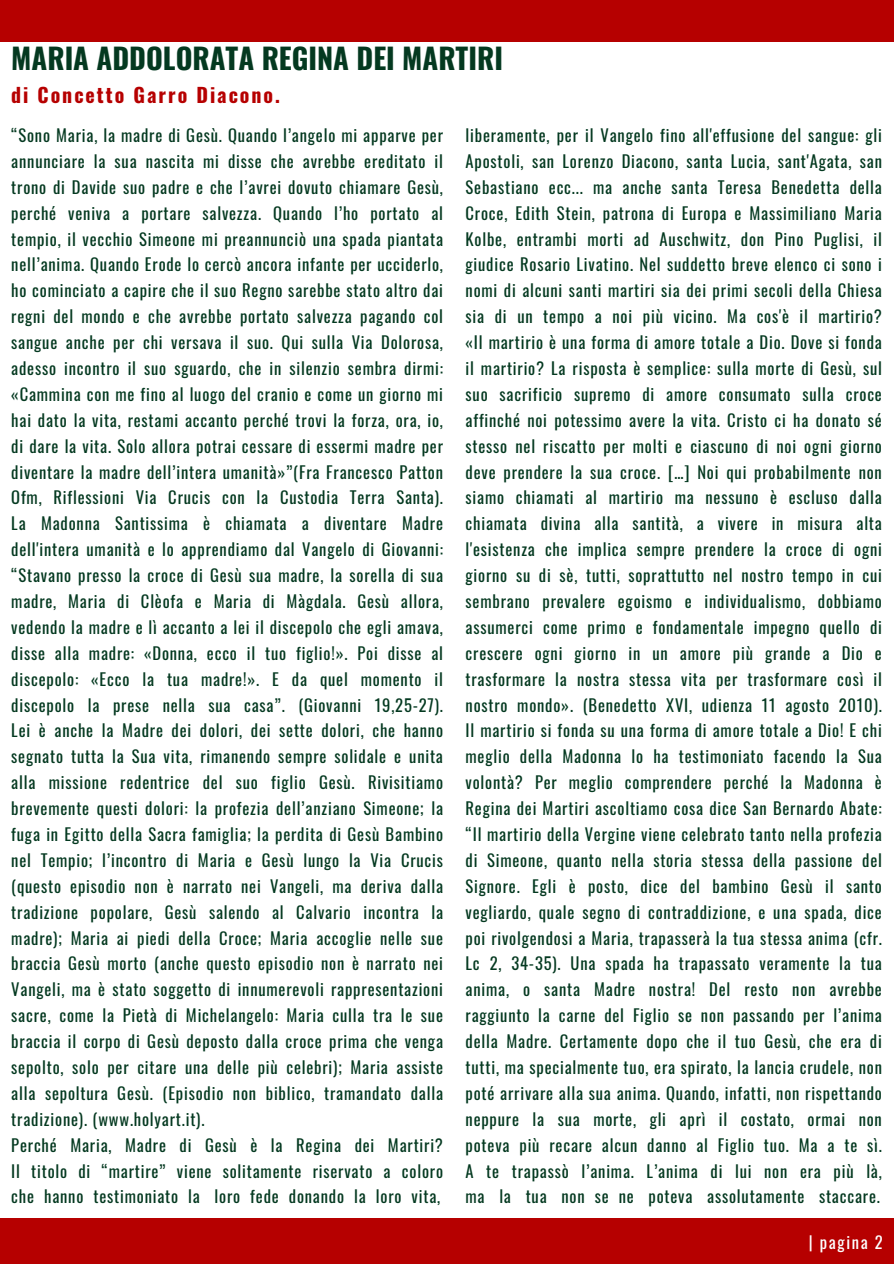
<style>
.page{position:relative;width:894px;height:1264px;background:#fff}
.page>*{position:absolute;margin:0;border:0;box-sizing:border-box;transform-origin:0 0}
.t1{font:700 28.8px "Oswald";color:#043920}
.t2{font:700 19.8px "Oswald";letter-spacing:.1em;color:#b60000}
.t3{font:16.5px/25.8px "Oswald";letter-spacing:.05em;color:#043920;text-align:justify}
.t4{font:16.5px "Oswald";letter-spacing:.1em;color:#fff}
</style>
<div class="page">
<div style="left:0;top:1218px;width:893px;height:45px;background:#b60000"></div>
<div style="left:0;top:0;width:893px;height:42px;background:#b60000"></div>
<h1 class="t1" style="left:11px;top:36px;width:493px">MARIA ADDOLORATA REGINA DEI MARTIRI</h1>
<h2 class="t2" style="left:11px;top:80px;width:270px">di Concetto Garro Diacono.</h2>
<p class="t3" style="left:11px;top:122px;width:433px">“Sono Maria, la madre di Gesù. Quando l’angelo mi apparve per annunciare la sua nascita mi disse che avrebbe ereditato il trono di Davide suo padre e che l’avrei dovuto chiamare Gesù, perché veniva a portare salvezza. Quando l’ho portato al tempio, il vecchio Simeone mi preannunciò una spada piantata nell’anima. Quando Erode lo cercò ancora infante per ucciderlo, ho cominciato a capire che il suo Regno sarebbe stato altro dai regni del mondo e che avrebbe portato salvezza pagando col sangue anche per chi versava il suo. Qui sulla Via Dolorosa, adesso incontro il suo sguardo, che in silenzio sembra dirmi: «Cammina con me fino al luogo del cranio e come un giorno mi hai dato la vita, restami accanto perché trovi la forza, ora, io, di dare la vita. Solo allora potrai cessare di essermi madre per diventare la madre dell’intera umanità»”(Fra Francesco Patton Ofm, Riflessioni Via Crucis con la Custodia Terra Santa).<br>La Madonna Santissima è chiamata a diventare Madre dell'intera umanità e lo apprendiamo dal Vangelo di Giovanni: “Stavano presso la croce di Gesù sua madre, la sorella di sua madre, Maria di Clèofa e Maria di Màgdala. Gesù allora, vedendo la madre e lì accanto a lei il discepolo che egli amava, disse alla madre: «Donna, ecco il tuo figlio!». Poi disse al discepolo: «Ecco la tua madre!». E da quel momento il discepolo la prese nella sua casa”. (Giovanni 19,25-27).<br>Lei è anche la Madre dei dolori, dei sette dolori, che hanno segnato tutta la Sua vita, rimanendo sempre solidale e unita alla missione redentrice del suo figlio Gesù. Rivisitiamo brevemente questi dolori: la profezia dell’anziano Simeone; la fuga in Egitto della Sacra famiglia; la perdita di Gesù Bambino nel Tempio; l’incontro di Maria e Gesù lungo la Via Crucis (questo episodio non è narrato nei Vangeli, ma deriva dalla tradizione popolare, Gesù salendo al Calvario incontra la madre); Maria ai piedi della Croce; Maria accoglie nelle sue braccia Gesù morto (anche questo episodio non è narrato nei Vangeli, ma è stato soggetto di innumerevoli rappresentazioni sacre, come la Pietà di Michelangelo: Maria culla tra le sue braccia il corpo di Gesù deposto dalla croce prima che venga sepolto, solo per citare una delle più celebri); Maria assiste alla sepoltura Gesù. (Episodio non biblico, tramandato dalla tradizione). (www.holyart.it).</p>
<p class="t3" style="left:11px;top:1131px;width:433px">Perché Maria, Madre di Gesù è la Regina dei Martiri?<br>Il titolo di “martire” viene solitamente riservato a coloro che hanno testimoniato la loro fede donando la loro vita,</p>
<p class="t3" style="left:465px;top:122px;width:418px">liberamente, per il Vangelo fino all'effusione del sangue: gli Apostoli, san Lorenzo Diacono, santa Lucia, sant'Agata, san Sebastiano ecc... ma anche santa Teresa Benedetta della Croce, Edith Stein, patrona di Europa e Massimiliano Maria Kolbe, entrambi morti ad Auschwitz, don Pino Puglisi, il giudice Rosario Livatino. Nel suddetto breve elenco ci sono i nomi di alcuni santi martiri sia dei primi secoli della Chiesa sia di un tempo a noi più vicino. Ma cos'è il martirio? «Il martirio è una forma di amore totale a Dio. Dove si fonda il martirio? La risposta è semplice: sulla morte di Gesù, sul suo sacrificio supremo di amore consumato sulla croce affinché noi potessimo avere la vita. Cristo ci ha donato sé stesso nel riscatto per molti e ciascuno di noi ogni giorno deve prendere la sua croce. […] Noi qui probabilmente non siamo chiamati al martirio ma nessuno è escluso dalla chiamata divina alla santità, a vivere in misura alta l'esistenza che implica sempre prendere la croce di ogni giorno su di sè, tutti, soprattutto nel nostro tempo in cui sembrano prevalere egoismo e individualismo, dobbiamo assumerci come primo e fondamentale impegno quello di crescere ogni giorno in un amore più grande a Dio e trasformare la nostra stessa vita per trasformare così il nostro mondo». (Benedetto XVI, udienza 11 agosto 2010).<br>Il martirio si fonda su una forma di amore totale a Dio! E chi meglio della Madonna lo ha testimoniato facendo la Sua volontà? Per meglio comprendere perché la Madonna è Regina dei Martiri ascoltiamo cosa dice San Bernardo Abate: “Il martirio della Vergine viene celebrato tanto nella profezia di Simeone, quanto nella storia stessa della passione del Signore. Egli è posto, dice del bambino Gesù il santo vegliardo, quale segno di contraddizione, e una spada, dice poi rivolgendosi a Maria, trapasserà la tua stessa anima (cfr.<br>Lc 2, 34-35). Una spada ha trapassato veramente la tua anima, o santa Madre nostra! Del resto non avrebbe raggiunto la carne del Figlio se non passando per l’anima della Madre. Certamente dopo che il tuo Gesù, che era di tutti, ma specialmente tuo, era spirato, la lancia crudele, non poté arrivare alla sua anima. Quando, infatti, non rispettando neppure la sua morte, gli aprì il costato, ormai non poteva più recare alcun danno al Figlio tuo. Ma a te sì.<br>A te trapassò l’anima. L’anima di lui non era più là, ma la tua non se ne poteva assolutamente staccare.</p>
<p class="t4" style="left:808px;top:1228px;width:75px">| pagina 2</p>
</div>
